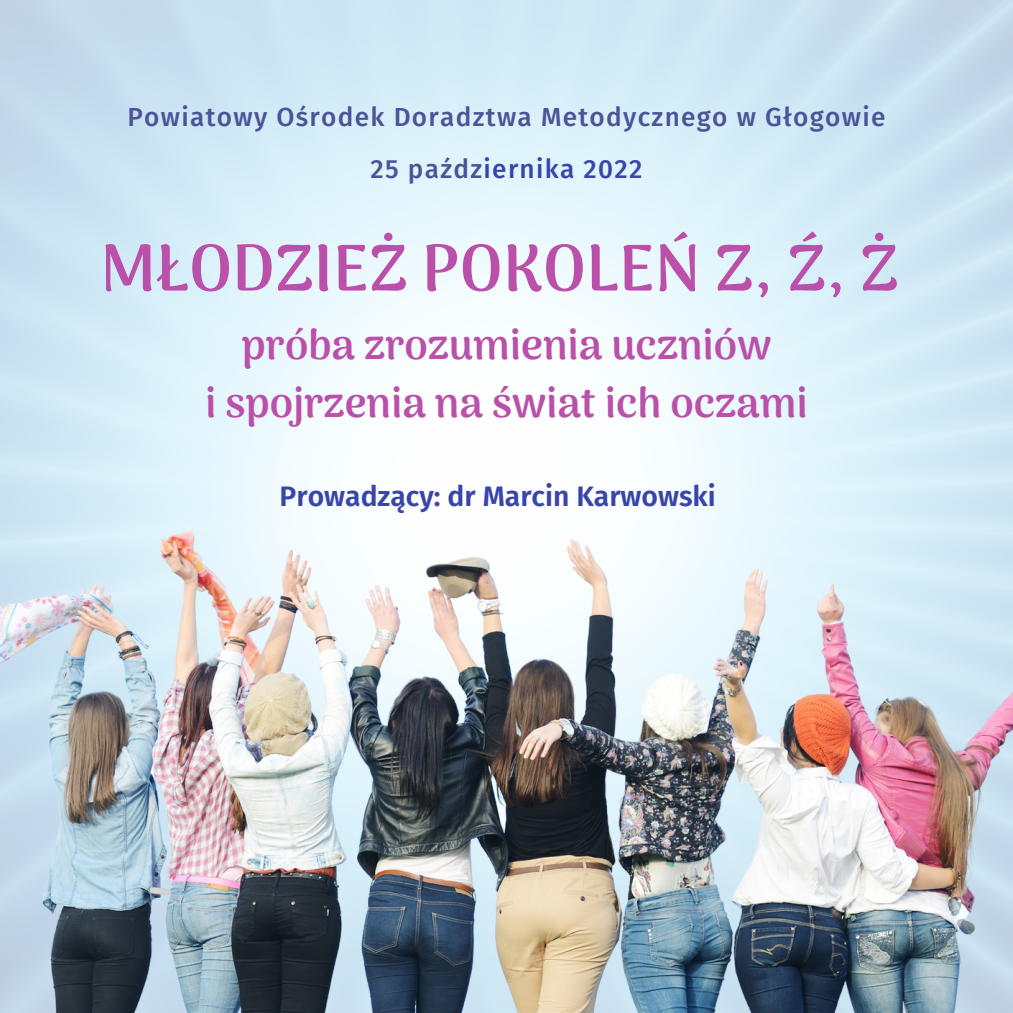
<style>
.page{position:relative;width:1013px;height:1013px;background:#fff}
.page>*{position:absolute;margin:0;border:0;box-sizing:border-box;transform-origin:0 0}
.t1{font:800 65.5px "Arima Madurai";color:#ba50aa}
.t2{font:800 42px/58.1px "Arima Madurai";color:#ba50aa;text-align:center}
.t3{font:600 28.25px "Fira Sans";color:#3845ab}
.t4{font:500 26.12px/52.5px "Fira Sans";letter-spacing:.05em;color:#4c5498;text-align:center}
.s1{color:#3845ab}
</style>
<div class="page">
<img style="left:0;top:284px;width:1012px;height:728px">
<p class="t4" style="left:127px;top:91px;width:759px">Powiatowy Ośrodek Doradztwa Metodycznego w Głogowie<br>25 paźdz<span class="s1">iernika 2022</span></p>
<h1 class="t1" style="left:100px;top:229px;width:799px">MŁODZIEŻ POKOLEŃ Z, Ź, Ż</h1>
<h2 class="t2" style="left:205px;top:315px;width:604px">próba zrozumienia uczniów<br>i spojrzenia na świat ich oczami</h2>
<p class="t3" style="left:280px;top:480px;width:438px">Prowadzący: dr Marcin Karwowski</p>
</div>
